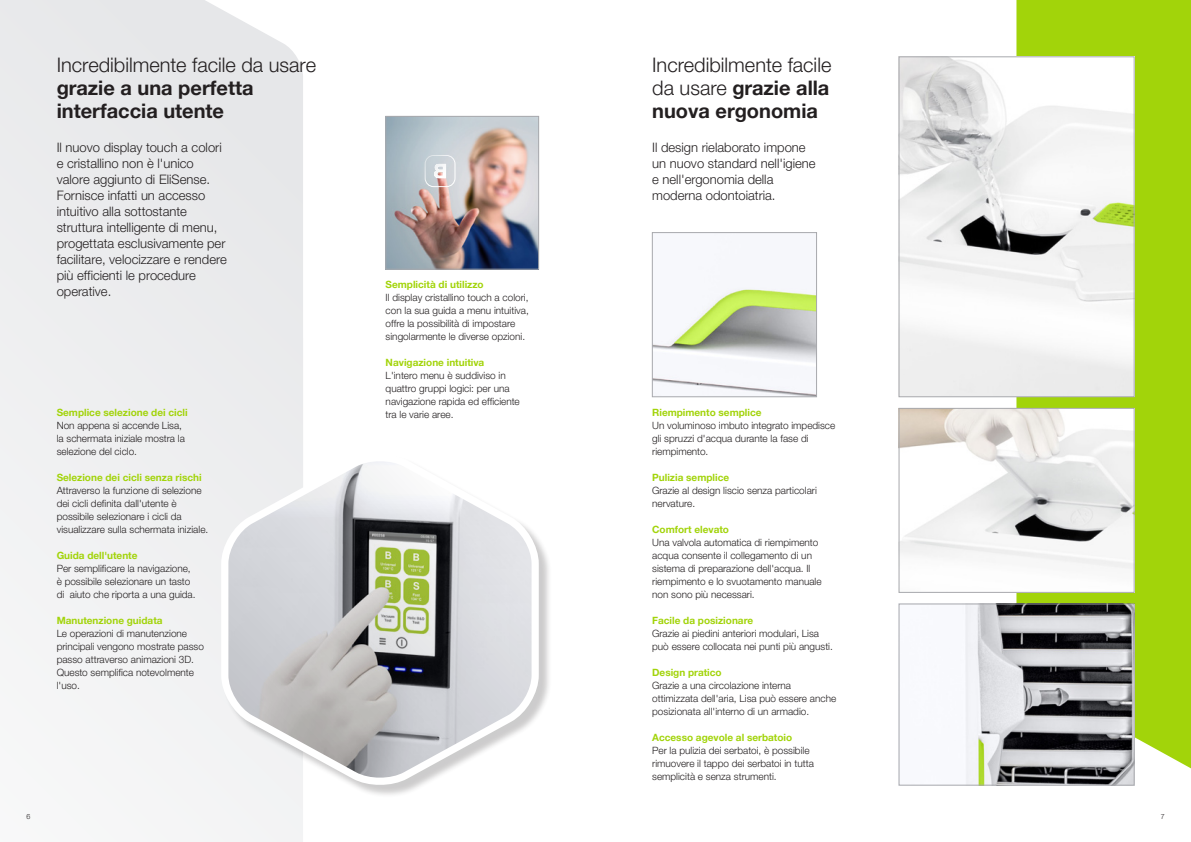
<style>
.page{position:relative;width:1191px;height:842px;background:#fff}
.page>*{position:absolute;margin:0;border:0;box-sizing:border-box;transform-origin:0 0}
.t1{font:700 20px/23px "Helvetica Neue World 75";color:#231f20}
.t2{font:20px "Helvetica Neue World 45 Lt";color:#231f20}
.t3{font:13px/16px "Helvetica Neue World 45 Lt";color:#231f20}
.t4{font:10px/13px "Helvetica Neue World 45 Lt";color:#231f20}
.t5{font:700 10px "Helvetica Neue World 75";color:#a2d40a}
.t6{font:7px "Helvetica Neue World 45 Lt";color:#231f20}
.s1{font-family:"Helvetica Neue World 45 Lt";font-weight:400}
</style>
<div class="page">
<div style="left:0;top:15px;width:303px;height:827px;background:#edeeef"></div>
<div style="left:1016px;top:0;width:175px;height:786px;background:#a2d40a"></div>
<img style="left:388px;top:118px;width:149px;height:149px">
<div style="left:386px;top:116px;width:153px;height:153px;border:1px solid #a8a9ad"></div>
<img style="left:965px;top:606px;width:167px;height:177px">
<div style="left:899px;top:604px;width:235px;height:181px;border:1px solid #a8a9ad"></div>
<img style="left:901px;top:59px;width:231px;height:336px">
<div style="left:899px;top:57px;width:235px;height:340px;border:1px solid #a8a9ad"></div>
<img style="left:901px;top:410px;width:231px;height:180px">
<div style="left:899px;top:408px;width:235px;height:184px;border:1px solid #a8a9ad"></div>
<img style="left:654px;top:288px;width:160px;height:107px">
<div style="left:652px;top:232px;width:164px;height:165px;border:1px solid #a8a9ad"></div>
<div style="left:223px;top:456px;width:328px;height:342px;background:#231f20;opacity:.23"></div>
<svg style="left:217px;top:446px;width:325px;height:347px"></svg>
<div style="left:424px;top:155px;width:31px;height:32px;border:1px solid #fff;border-radius:9px"></div>
<svg style="left:434px;top:164px;width:12px;height:14px"></svg>
<h1 class="t2" style="left:57px;top:53px;width:261px">Incredibilmente facile da usare</h1>
<h1 class="t1" style="left:57px;top:77px;width:198px">grazie a una perfetta interfaccia utente</h1>
<h1 class="t2" style="left:652px;top:53px;width:181px">Incredibilmente facile</h1>
<h1 class="t1" style="left:652px;top:77px;width:179px"><span class="s1">da usare</span> grazie alla nuova ergonomia</h1>
<p class="t3" style="left:57px;top:139px;width:172px">Il nuovo display touch a colori e cristallino non è l'unico valore aggiunto di EliSense.<br>Fornisce infatti un accesso intuitivo alla sottostante struttura intelligente di menu, progettata esclusivamente per facilitare, velocizzare e rendere più efficienti le procedure operative.</p>
<h2 class="t3" style="left:652px;top:139px;width:165px">Il design rielaborato impone un nuovo standard nell'igiene e nell'ergonomia della moderna odontoiatria.</h2>
<p class="t5" style="left:386px;top:279px;width:100px">Semplicità di utilizzo</p>
<p class="t4" style="left:386px;top:291px;width:145px">Il display cristallino touch a colori, con la sua guida a menu intuitiva, offre la possibilità di impostare singolarmente le diverse opzioni.</p>
<p class="t5" style="left:386px;top:357px;width:100px">Navigazione intuitiva</p>
<p class="t4" style="left:386px;top:369px;width:136px">L'intero menu è suddiviso in quattro gruppi logici: per una navigazione rapida ed efficiente</p>
<p class="t5" style="left:57px;top:407px;width:132px">Semplice selezione dei cicli</p>
<p class="t4" style="left:386px;top:408px;width:69px">tra le varie aree.</p>
<p class="t4" style="left:57px;top:419px;width:130px">Non appena si accende Lisa, la schermata iniziale mostra la selezione del ciclo.</p>
<p class="t5" style="left:57px;top:472px;width:146px">Selezione dei cicli senza rischi</p>
<p class="t4" style="left:57px;top:484px;width:153px">Attraverso la funzione di selezione dei cicli definita dall'utente è possibile selezionare i cicli da visualizzare sulla schermata iniziale.</p>
<p class="t5" style="left:57px;top:550px;width:82px">Guida dell'utente</p>
<p class="t4" style="left:57px;top:562px;width:140px">Per semplificare la navigazione, è possibile selezionare un tasto di aiuto che riporta a una guida.</p>
<p class="t5" style="left:57px;top:615px;width:107px">Manutenzione guidata</p>
<p class="t4" style="left:57px;top:627px;width:149px">Le operazioni di manutenzione principali vengono mostrate passo passo attraverso animazioni 3D.<br>Questo semplifica notevolmente l'uso.</p>
<p class="t5" style="left:652px;top:407px;width:111px">Riempimento semplice</p>
<p class="t4" style="left:652px;top:419px;width:185px">Un voluminoso imbuto integrato impedisce gli spruzzi d'acqua durante la fase di riempimento.</p>
<p class="t5" style="left:652px;top:472px;width:78px">Pulizia semplice</p>
<p class="t4" style="left:652px;top:484px;width:166px">Grazie al design liscio senza particolari nervature.</p>
<p class="t5" style="left:652px;top:524px;width:78px">Comfort elevato</p>
<p class="t4" style="left:652px;top:536px;width:171px">Una valvola automatica di riempimento acqua consente il collegamento di un sistema di preparazione dell'acqua. Il riempimento e lo svuotamento manuale non sono più necessari.</p>
<p class="t5" style="left:652px;top:615px;width:102px">Facile da posizionare</p>
<p class="t4" style="left:652px;top:627px;width:182px">Grazie ai piedini anteriori modulari, Lisa può essere collocata nei punti più angusti.</p>
<p class="t5" style="left:652px;top:667px;width:71px">Design pratico</p>
<p class="t4" style="left:652px;top:679px;width:185px">Grazie a una circolazione interna ottimizzata dell'aria, Lisa può essere anche posizionata all'interno di un armadio.</p>
<p class="t5" style="left:652px;top:732px;width:141px">Accesso agevole al serbatoio</p>
<p class="t4" style="left:652px;top:744px;width:163px">Per la pulizia dei serbatoi, è possibile rimuovere il tappo dei serbatoi in tutta semplicità e senza strumenti.</p>
<p class="t6" style="left:26px;top:812px;width:5px">6</p>
<p class="t6" style="left:1160px;top:812px;width:5px">7</p>
</div>
